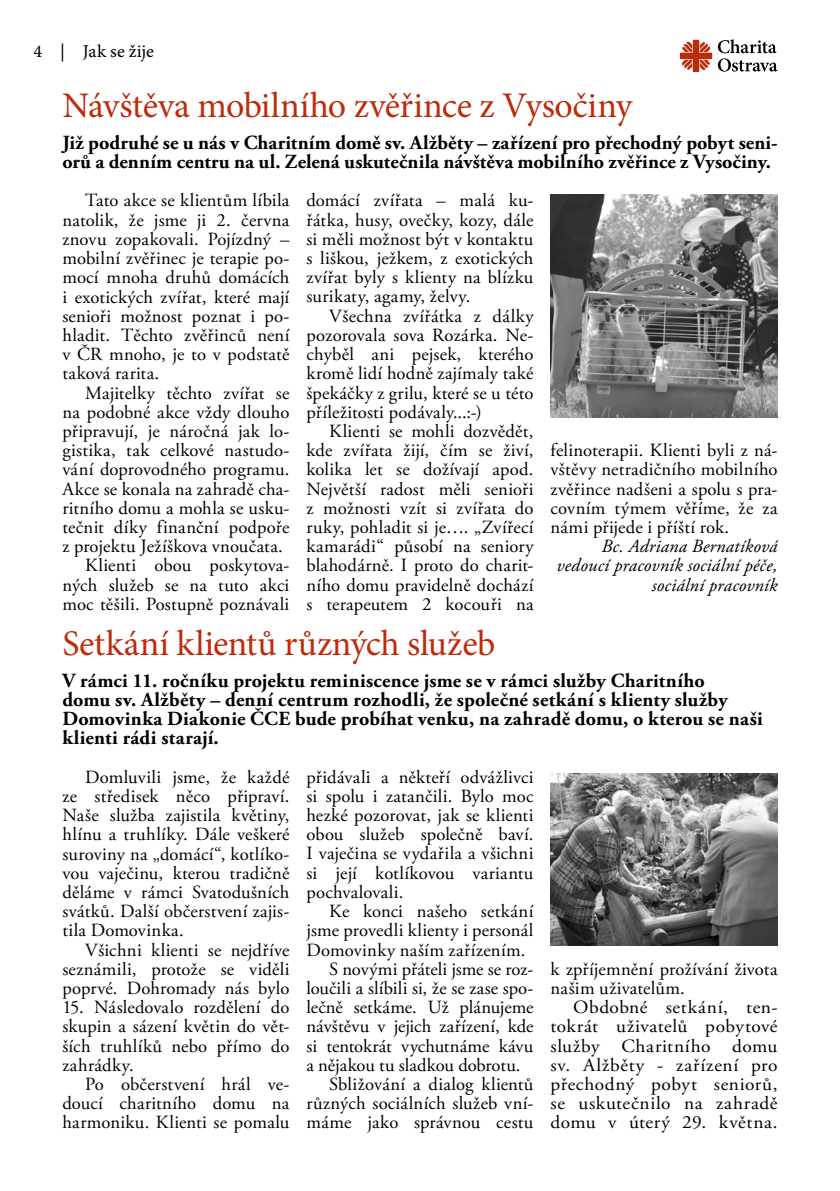
<style>
.page{position:relative;width:840px;height:1191px;background:#fff}
.page>*{position:absolute;margin:0;border:0;box-sizing:border-box;transform-origin:0 0}
.t1{font:36px "Minion Pro";letter-spacing:-.01em;color:#bd2b0b}
.t2{font:700 20px/19.2px "Adobe Garamond Pro";letter-spacing:.01em;color:#000}
.t3{font:18.6px/19.2px "Adobe Garamond Pro";letter-spacing:.01em;color:#000;text-align:justify}
.t4{font:18.6px/19.2px "Adobe Garamond Pro";letter-spacing:.01em;color:#000;text-align:justify;scale:1.04 1}
.t5{font:italic 18.6px/19.2px "Adobe Garamond Pro";letter-spacing:.01em;color:#000;text-align:right}
.t6{font:18px "Minion Pro Capt";color:#000}
</style>
<div class="page">
<svg style="left:717px;top:39px;width:60px;height:33px"></svg>
<svg style="left:679px;top:40px;width:32px;height:32px"></svg>
<img style="left:550px;top:195px;width:227px;height:223px">
<img style="left:550px;top:773px;width:227px;height:173px">
<p class="t6" style="left:34px;top:39px;width:33px">4 |</p>
<p class="t6" style="left:83px;top:39px;width:73px">Jak se žije</p>
<h1 class="t1" style="left:62px;top:82px;width:571px">Návštěva mobilního zvěřince z Vysočiny</h1>
<p class="t2" style="left:62px;top:133px;width:716px">Již podruhé se u nás v Charitním domě sv. Alžběty – zařízení pro přechodný pobyt seni&shy;orů a denním centru na ul. Zelená uskutečnila návštěva mobilního zvěřince z Vysočiny.</p>
<p class="t3" style="left:62px;top:192px;width:228px;text-indent:23px">Tato akce se klientům líbila natolik, že jsme ji 2. června znovu zopakovali. Pojízdný – mobilní zvěřinec je terapie po&shy;mocí mnoha druhů domácích i exotických zvířat, které mají senioři možnost poznat i po&shy;hladit. Těchto zvěřinců není v ČR mnoho, je to v podstatě taková rarita.</p>
<p class="t3" style="left:85px;top:384px;width:206px">Majitelky těchto zvířat se</p>
<p class="t3" style="left:62px;top:403px;width:228px">na podobné akce vždy dlouho</p>
<p class="t3" style="left:62px;top:422px;width:228px">připravují, je náročná jak lo-</p>
<p class="t3" style="left:62px;top:441px;width:228px">gistika, tak celkové nastudo-</p>
<p class="t3" style="left:62px;top:460px;width:228px">vání doprovodného programu.</p>
<p class="t3" style="left:62px;top:480px;width:228px">Akce se konala na zahradě cha-</p>
<p class="t3" style="left:62px;top:499px;width:228px">ritního domu a mohla se usku-</p>
<p class="t3" style="left:62px;top:518px;width:228px">tečnit díky finanční podpoře</p>
<p class="t3" style="left:62px;top:537px;width:222px">z projektu Ježíškova vnoučata.</p>
<p class="t3" style="left:85px;top:556px;width:206px">Klienti obou poskytova-</p>
<p class="t3" style="left:62px;top:576px;width:228px">ných služeb se na tuto akci</p>
<p class="t3" style="left:62px;top:595px;width:228px">moc těšili. Postupně poznávali</p>
<p class="t3" style="left:306px;top:192px;width:228px">domácí zvířata – malá ku&shy;řátka, husy, ovečky, kozy, dále si měli možnost být v kontaktu s liškou, ježkem, z exotických zvířat byly s klienty na blízku surikaty, agamy, želvy.</p>
<p class="t3" style="left:306px;top:307px;width:228px;text-indent:23px">Všechna zvířátka z dálky pozorovala sova Rozárka. Ne&shy;chyběl ani pejsek, kterého kromě lidí hodně zajímaly také špekáčky z grilu, které se u této příležitosti podávaly...:-)</p>
<p class="t3" style="left:306px;top:422px;width:228px;text-indent:23px">Klienti se mohli dozvědět, kde zvířata žijí, čím se živí, kolika let se dožívají apod.<br>Největší radost měli senioři z možnosti vzít si zvířata do ruky, pohladit si je…. „Zvířecí kamarádi“ působí na seniory blahodárně. I proto do charit&shy;ního domu pravidelně dochází s terapeutem 2 kocouři na</p>
<p class="t3" style="left:550px;top:441px;width:228px">felinoterapii. Klienti byli z ná&shy;vštěvy netradičního mobilního zvěřince nadšeni a spolu s pra&shy;covním týmem věříme, že za námi přijede i příští rok.</p>
<p class="t5" style="left:556px;top:537px;width:222px">Bc. Adriana Bernatíková vedoucí pracovník sociální péče, sociální pracovník</p>
<h1 class="t1" style="left:62px;top:619px;width:434px">Setkání klientů různých služeb</h1>
<p class="t2" style="left:62px;top:671px;width:701px">V rámci 11. ročníku projektu reminiscence jsme se v rámci služby Charitního<br>domu sv. Alžběty – denní centrum rozhodli, že společné setkání s klienty služby Domovinka Diakonie ČCE bude probíhat venku, na zahradě domu, o kterou se naši klienti rádi starají.</p>
<p class="t3" style="left:62px;top:768px;width:228px;text-indent:23px">Domluvili jsme, že každé ze středisek něco připraví.<br>Naše služba zajistila květiny, hlínu a truhlíky. Dále veškeré suroviny na „domácí“, kotlíko&shy;vou vaječinu, kterou tradičně děláme v rámci Svatodušních svátků. Další občerstvení zajis&shy;tila Domovinka.</p>
<p class="t3" style="left:62px;top:940px;width:228px;text-indent:23px">Všichni klienti se nejdříve seznámili, protože se viděli poprvé. Dohromady nás bylo</p>
<p class="t3" style="left:62px;top:998px;width:228px">15. Následovalo rozdělení do skupin a sázení květin do vět&shy;ších truhlíků nebo přímo do zahrádky.</p>
<p class="t3" style="left:62px;top:1075px;width:228px;text-indent:23px">Po občerstvení hrál ve&shy;doucí charitního domu na harmoniku. Klienti se pomalu</p>
<p class="t3" style="left:306px;top:768px;width:228px">přidávali a někteří odvážlivci si spolu i zatančili. Bylo moc hezké pozorovat, jak se klienti obou služeb společně baví.<br>I vaječina se vydařila a všichni si její kotlíkovou variantu pochvalovali.</p>
<p class="t3" style="left:329px;top:902px;width:206px">Ke konci našeho setkání</p>
<p class="t3" style="left:306px;top:921px;width:228px">jsme provedli klienty i personál</p>
<p class="t3" style="left:306px;top:940px;width:220px">Domovinky naším zařízením.</p>
<p class="t3" style="left:329px;top:960px;width:206px">S novými přáteli jsme se roz-</p>
<p class="t3" style="left:306px;top:979px;width:228px">loučili a slíbili si, že se zase spo-</p>
<p class="t3" style="left:306px;top:998px;width:228px">lečně setkáme. Už plánujeme</p>
<p class="t3" style="left:306px;top:1017px;width:228px">návštěvu v jejich zařízení, kde</p>
<p class="t3" style="left:306px;top:1036px;width:228px">si tentokrát vychutnáme kávu</p>
<p class="t3" style="left:306px;top:1056px;width:215px">a nějakou tu sladkou dobrotu.</p>
<p class="t3" style="left:329px;top:1075px;width:206px">Sbližování a dialog klientů</p>
<p class="t3" style="left:306px;top:1094px;width:228px">různých sociálních služeb vní-</p>
<p class="t3" style="left:306px;top:1113px;width:228px">máme jako správnou cestu</p>
<p class="t3" style="left:550px;top:960px;width:228px">k zpříjemnění prožívání života našim uživatelům.</p>
<p class="t4" style="left:550px;top:998px;width:220px;text-indent:23px">Obdobné setkání, ten&shy;tokrát uživatelů pobytové služby Charitního domu sv. Alžběty - zařízení pro přechodný pobyt seniorů, se uskutečnilo na zahradě domu v úterý 29. května.</p>
</div>
